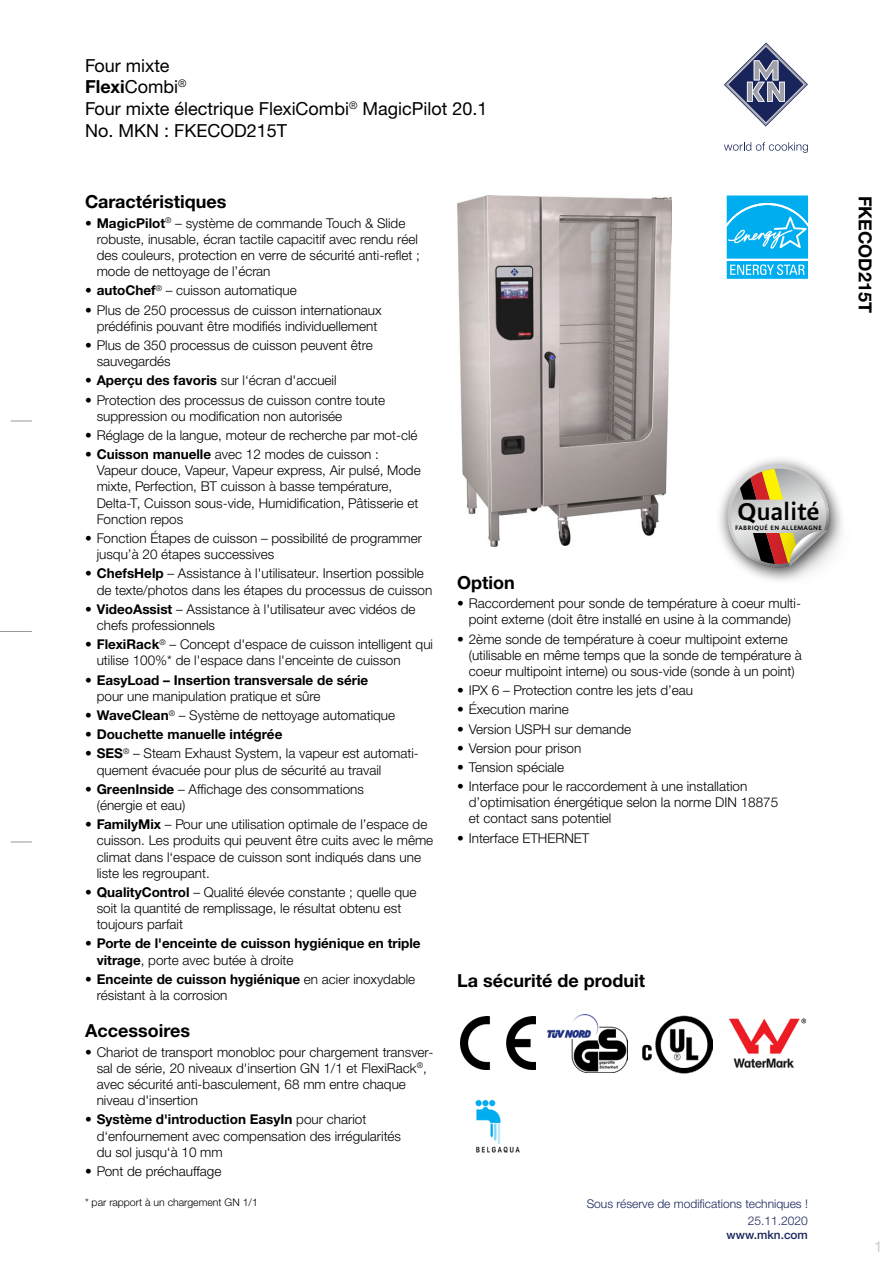
<style>
.page{position:relative;width:893px;height:1263px;background:#fff}
.page>*{position:absolute;margin:0;border:0;box-sizing:border-box;transform-origin:0 0}
.t1{font:500 23.7px "Alinea Sans";color:#000}
.t2{font:18px/21.6px "Helvetica Neue LTW1 G";color:#000}
.t3{font:700 18px "Helvetica Neue LTW1 G";color:#000}
.t4{font:15px "Helvetica Neue LTW1 G";color:#c3cccf}
.t5{font:300 13.5px/16.2px "Helvetica Neue LTW1 G";color:#000}
.t6{font:700 13.5px/16.2px "Helvetica Neue LTW1 G";color:#000}
.t7{font:300 12px/16.5px "Helvetica Neue LTW1 G";color:#19255a;text-align:right}
.t8{font:500 11.85px "Helvetica Neue LTW1 G";color:#19255a}
.t9{font:300 10.5px "Helvetica Neue LTW1 G";color:#000}
.t10{font:500 6.15px "Alinea Sans";letter-spacing:.075em;color:#000}
.s1{font-weight:700}
.s2{font-weight:300}
</style>
<div class="page">
<svg style="left:11px;top:421px;width:21px;height:1px"></svg>
<hr style="left:0;top:631px;width:32px;height:1px;background:#999">
<svg style="left:11px;top:842px;width:21px;height:1px"></svg>
<svg style="left:724px;top:43px;width:84px;height:84px"></svg>
<svg style="left:724px;top:142px;width:84px;height:11px"></svg>
<img style="left:457px;top:196px;width:215px;height:350px">
<img style="left:460px;top:1016px;width:75px;height:54px">
<img style="left:548px;top:1014px;width:80px;height:58px">
<img style="left:642px;top:1015px;width:71px;height:59px">
<img style="left:729px;top:1018px;width:78px;height:50px">
<img style="left:475px;top:1099px;width:45px;height:54px">
<svg style="left:726px;top:195px;width:83px;height:84px;background:#31bdf1"></svg>
<div style="left:716px;top:455px;width:130px;height:130px;background:#000;opacity:.75"></div>
<div style="left:716px;top:454px;width:114px;height:93px;background:#fff;opacity:.6"></div>
<div style="left:726px;top:481px;width:115px;height:87px;background:#000;opacity:.35"></div>
<div style="left:767px;top:504px;width:88px;height:86px;background:#000;opacity:.75"></div>
<svg style="left:727px;top:465px;width:102px;height:102px;background:#c3b6a8"></svg>
<h2 class="t2" style="left:85px;top:54px;width:404px">Four mixte<br><span class="s1">Flexi</span>Combi<sup>®<br></sup>Four mixte électrique FlexiCombi<sup>®</sup> MagicPilot 20.1<br>No. MKN : FKECOD215T</h2>
<h2 class="t3" style="left:85px;top:191px;width:143px">Caractéristiques</h2>
<p class="t5" style="left:97px;top:215px;width:325px;text-indent:-12px">• <span class="s1">MagicPilot</span><sup>®</sup> – système de commande Touch &amp; Slide robuste, inusable, écran tactile capacitif avec rendu réel des couleurs, protection en verre de sécurité anti-reflet ; mode de nettoyage de l’écran</p>
<p class="t5" style="left:85px;top:282px;width:213px">• <span class="s1">autoChef</span><sup>®</sup> – cuisson automatique</p>
<p class="t5" style="left:85px;top:302px;width:298px;text-align:center">• Plus de 250 processus de cuisson internationaux prédéfinis pouvant être modifiés individuellement</p>
<p class="t5" style="left:97px;top:337px;width:278px;text-indent:-12px">• Plus de 350 processus de cuisson peuvent être sauvegardés</p>
<p class="t5" style="left:85px;top:372px;width:253px">• <span class="s1">Aperçu des favoris</span> sur l‘écran d'accueil</p>
<p class="t5" style="left:97px;top:392px;width:290px;text-indent:-12px">• Protection des processus de cuisson contre toute suppression ou modification non autorisée</p>
<p class="t5" style="left:85px;top:427px;width:334px">• Réglage de la langue, moteur de recherche par mot-clé</p>
<p class="t5" style="left:97px;top:446px;width:325px;text-indent:-12px">• <span class="s1">Cuisson manuelle</span> avec 12 modes de cuisson :<br>Vapeur douce, Vapeur, Vapeur express, Air pulsé, Mode mixte, Perfection, BT cuisson à basse température, Delta-T, Cuisson sous-vide, Humidification, Pâtisserie et Fonction repos</p>
<p class="t5" style="left:97px;top:530px;width:327px;text-indent:-12px">• Fonction Étapes de cuisson – possibilité de programmer jusqu’à 20 étapes successives</p>
<p class="t5" style="left:97px;top:565px;width:337px;text-indent:-12px">• <span class="s1">ChefsHelp</span> – Assistance à l'utilisateur. Insertion possible de texte/photos dans les étapes du processus de cuisson</p>
<p class="t5" style="left:97px;top:601px;width:320px;text-indent:-12px">• <span class="s1">VideoAssist</span> – Assistance à l'utilisateur avec vidéos de chefs professionnels</p>
<p class="t5" style="left:97px;top:636px;width:338px;text-indent:-12px">• <span class="s1">FlexiRack</span><sup>®</sup> – Concept d'espace de cuisson intelligent qui utilise 100%* de l'espace dans l'enceinte de cuisson</p>
<p class="t6" style="left:97px;top:672px;width:273px;text-indent:-12px"><span class="s2">•</span> EasyLoad – Insertion transversale de série <span class="s2">pour une manipulation pratique et sûre</span></p>
<p class="t5" style="left:85px;top:707px;width:312px">• <span class="s1">WaveClean</span><sup>®</sup> – Système de nettoyage automatique</p>
<p class="t6" style="left:85px;top:726px;width:199px"><span class="s2">•</span> Douchette manuelle intégrée</p>
<p class="t5" style="left:97px;top:745px;width:324px;text-indent:-12px">• <span class="s1">SES</span><sup>®</sup> – Steam Exhaust System, la vapeur est automati&shy;quement évacuée pour plus de sécurité au travail</p>
<p class="t5" style="left:97px;top:781px;width:269px;text-indent:-12px">• <span class="s1">GreenInside</span> – Affichage des consommations (énergie et eau)</p>
<p class="t5" style="left:97px;top:816px;width:338px;text-indent:-12px">• <span class="s1">FamilyMix</span> – Pour une utilisation optimale de l’espace de cuisson. Les produits qui peuvent être cuits avec le même climat dans l‘espace de cuisson sont indiqués dans une liste les regroupant.</p>
<p class="t5" style="left:97px;top:884px;width:321px;text-indent:-12px">• <span class="s1">QualityControl</span> – Qualité élevée constante ; quelle que soit la quantité de remplissage, le résultat obtenu est toujours parfait</p>
<p class="t6" style="left:97px;top:935px;width:325px;text-indent:-12px"><span class="s2">•</span> Porte de l'enceinte de cuisson hygiénique en triple vitrage<span class="s2">, porte avec butée à droite</span></p>
<p class="t5" style="left:97px;top:971px;width:320px;text-indent:-12px">• <span class="s1">Enceinte de cuisson hygiénique</span> en acier inoxydable résistant à la corrosion</p>
<h2 class="t3" style="left:85px;top:1020px;width:107px">Accessoires</h2>
<p class="t5" style="left:97px;top:1044px;width:338px;text-indent:-12px">• Chariot de transport monobloc pour chargement transver&shy;sal de série, 20 niveaux d'insertion GN 1/1 et FlexiRack<sup>®</sup>, avec sécurité anti-basculement, 68 mm entre chaque niveau d'insertion</p>
<p class="t5" style="left:97px;top:1111px;width:306px;text-indent:-12px">• <span class="s1">Système d'introduction EasyIn</span> pour chariot d‘enfournement avec compensation des irrégularités du sol jusqu‘à 10 mm</p>
<p class="t5" style="left:85px;top:1163px;width:138px">• Pont de préchauffage</p>
<p class="t9" style="left:85px;top:1196px;width:174px">* par rapport à un chargement GN 1/1</p>
<h1 class="t1" style="left:737px;top:497px;width:84px">QUALITÉ</h1>
<p class="t10" style="left:735px;top:524px;width:88px">FABRIQUÉ EN ALLEMAGNE</p>
<h2 class="t3" style="left:457px;top:571px;width:59px">Option</h2>
<p class="t5" style="left:457px;top:595px;width:345px;text-align:center">• Raccordement pour sonde de température à coeur multi&shy;point externe (doit être installé en usine à la commande)</p>
<p class="t5" style="left:469px;top:631px;width:334px;text-indent:-12px">• 2ème sonde de température à coeur multipoint externe (utilisable en même temps que la sonde de température à coeur multipoint interne) ou sous-vide (sonde à un point)</p>
<p class="t5" style="left:457px;top:682px;width:237px">• IPX 6 – Protection contre les jets d’eau</p>
<p class="t5" style="left:457px;top:701px;width:113px">• Éxecution marine</p>
<p class="t5" style="left:457px;top:720px;width:176px">• Version USPH sur demande</p>
<p class="t5" style="left:457px;top:740px;width:126px">• Version pour prison</p>
<p class="t5" style="left:457px;top:759px;width:108px">• Tension spéciale</p>
<p class="t5" style="left:469px;top:778px;width:311px;text-indent:-12px">• Interface pour le raccordement à une installation d’optimisation énergétique selon la norme DIN 18875 et contact sans potentiel</p>
<p class="t5" style="left:457px;top:830px;width:134px">• Interface ETHERNET</p>
<h2 class="t3" style="left:457px;top:970px;width:190px">La sécurité de produit</h2>
<p class="t7" style="left:587px;top:1196px;width:223px">Sous réserve de modifications techniques !<br>25.11.2020</p>
<p class="t8" style="left:726px;top:1227px;width:83px">www.mkn.com</p>
<h2 class="t3" style="left:876px;top:196px;width:119px;rotate:90deg">FKECOD215T</h2>
<p class="t4" style="left:874px;top:1237px;width:10px">1</p>
</div>
